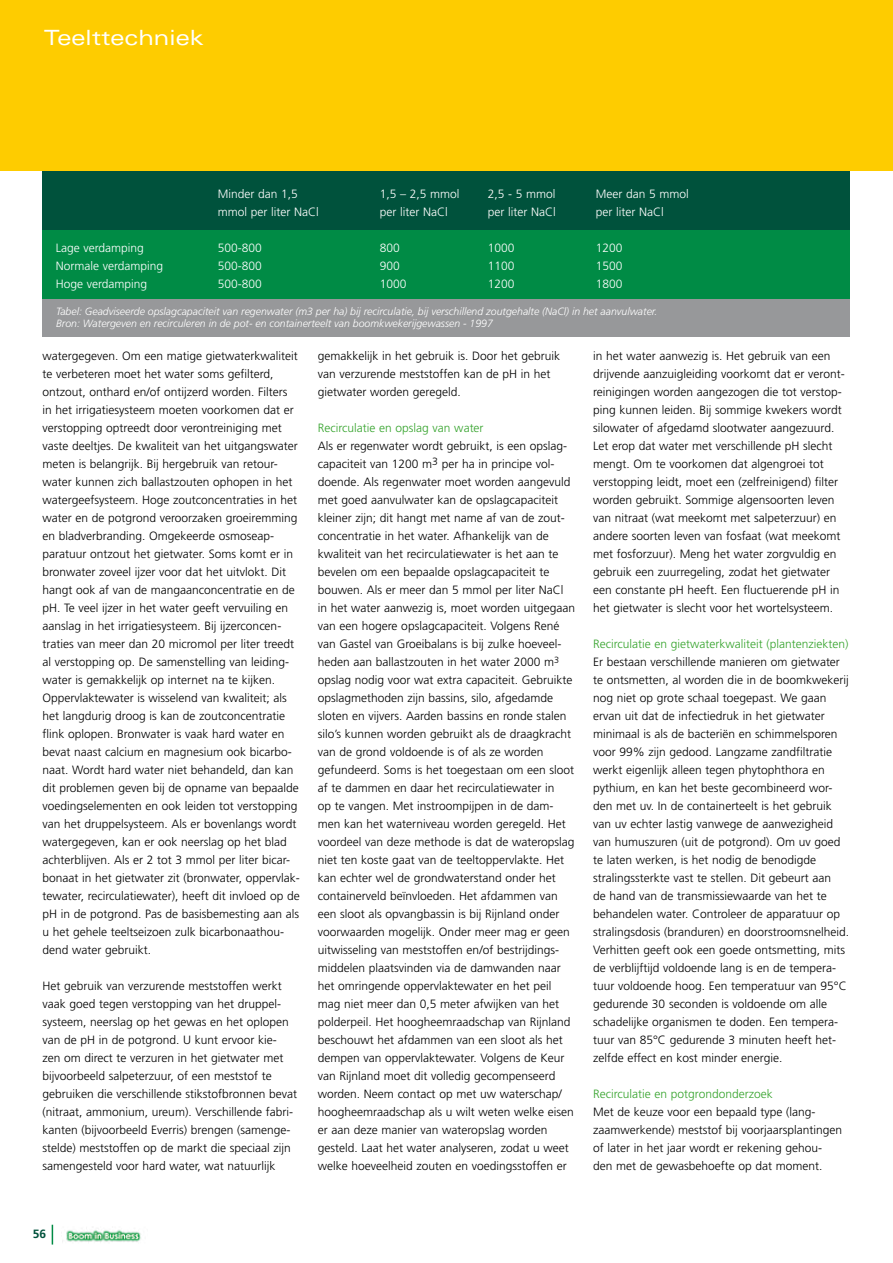
<style>
.page{position:relative;width:893px;height:1263px;background:#fff}
.page>*{position:absolute;margin:0;border:0;box-sizing:border-box;transform-origin:0 0}
.t1{font:expanded 21px "Univers";color:#fff}
.t2{font:300 12px/18px "Frutiger";color:#000}
.t3{font:300 12px "Frutiger";color:#fff}
.t4{font:300 12px "Frutiger";color:#35a32c}
.t5{font:700 12px "Frutiger";color:#00523c}
.t6{font:italic 300 10.5px/12.6px "Frutiger";color:#fff}
</style>
<div class="page">
<svg style="left:52px;top:1225px;width:1px;height:19px"></svg>
<img style="left:62px;top:1230px;width:79px;height:12px">
<div style="left:43px;top:163px;width:807px;height:155px;background:#008b45"></div>
<div style="left:43px;top:154px;width:807px;height:76px;background:#00523c"></div>
<div style="left:0;top:0;width:893px;height:170px;background:#fecc00"></div>
<div style="left:43px;top:299px;width:807px;height:37px;background:#97989a"></div>
<h1 class="t1" style="left:44px;top:25px;width:161px">Teelttechniek</h1>
<p class="t3" style="left:218px;top:187px;width:82px">Minder dan 1,5</p>
<p class="t3" style="left:380px;top:187px;width:81px">1,5 – 2,5 mmol</p>
<p class="t3" style="left:488px;top:187px;width:69px">2,5 - 5 mmol</p>
<p class="t3" style="left:596px;top:187px;width:95px">Meer dan 5 mmol</p>
<p class="t3" style="left:218px;top:205px;width:103px">mmol per liter NaCl</p>
<p class="t3" style="left:380px;top:205px;width:70px">per liter NaCl</p>
<p class="t3" style="left:488px;top:205px;width:70px">per liter NaCl</p>
<p class="t3" style="left:596px;top:205px;width:70px">per liter NaCl</p>
<p class="t3" style="left:56px;top:241px;width:90px">Lage verdamping</p>
<p class="t3" style="left:218px;top:241px;width:46px">500-800</p>
<p class="t3" style="left:380px;top:241px;width:22px">800</p>
<p class="t3" style="left:488px;top:241px;width:28px">1000</p>
<p class="t3" style="left:596px;top:241px;width:28px">1200</p>
<p class="t3" style="left:56px;top:259px;width:109px">Normale verdamping</p>
<p class="t3" style="left:218px;top:259px;width:46px">500-800</p>
<p class="t3" style="left:380px;top:259px;width:22px">900</p>
<p class="t3" style="left:488px;top:259px;width:28px">1100</p>
<p class="t3" style="left:596px;top:259px;width:28px">1500</p>
<p class="t3" style="left:56px;top:277px;width:93px">Hoge verdamping</p>
<p class="t3" style="left:218px;top:277px;width:46px">500-800</p>
<p class="t3" style="left:380px;top:277px;width:28px">1000</p>
<p class="t3" style="left:488px;top:277px;width:28px">1200</p>
<p class="t3" style="left:596px;top:277px;width:28px">1800</p>
<p class="t6" style="left:56px;top:305px;width:603px">Tabel: Geadviseerde opslagcapaciteit van regenwater (m3 per ha) bij recirculatie, bij verschillend zoutgehalte (NaCl) in het aanvulwater.<br>Bron: Watergeven en recirculeren in de pot- en containerteelt van boomkwekerijgewassen - 1997</p>
<p class="t2" style="left:43px;top:347px;width:259px">watergegeven. Om een matige gietwaterkwaliteit te verbeteren moet het water soms gefilterd, ontzout, onthard en/of ontijzerd worden. Filters in het irrigatiesysteem moeten voorkomen dat er verstopping optreedt door verontreiniging met vaste deeltjes. De kwaliteit van het uitgangswater meten is belangrijk. Bij hergebruik van retour&shy;water kunnen zich ballastzouten ophopen in het watergeefsysteem. Hoge zoutconcentraties in het water en de potgrond veroorzaken groeiremming en bladverbranding. Omgekeerde osmoseap&shy;paratuur ontzout het gietwater. Soms komt er in bronwater zoveel ijzer voor dat het uitvlokt. Dit hangt ook af van de mangaanconcentratie en de pH. Te veel ijzer in het water geeft vervuiling en aanslag in het irrigatiesysteem. Bij ijzerconcen&shy;traties van meer dan 20 micromol per liter treedt al verstopping op. De samenstelling van leiding&shy;water is gemakkelijk op internet na te kijken.<br>Oppervlaktewater is wisselend van kwaliteit; als het langdurig droog is kan de zoutconcentratie flink oplopen. Bronwater is vaak hard water en bevat naast calcium en magnesium ook bicarbo&shy;naat. Wordt hard water niet behandeld, dan kan dit problemen geven bij de opname van bepaalde voedingselementen en ook leiden tot verstopping van het druppelsysteem. Als er bovenlangs wordt watergegeven, kan er ook neerslag op het blad achterblijven. Als er 2 tot 3 mmol per liter bicar&shy;bonaat in het gietwater zit (bronwater, oppervlak&shy;tewater, recirculatiewater), heeft dit invloed op de pH in de potgrond. Pas de basisbemesting aan als u het gehele teeltseizoen zulk bicarbonaathou&shy;dend water gebruikt.</p>
<p class="t2" style="left:43px;top:977px;width:256px">Het gebruik van verzurende meststoffen werkt vaak goed tegen verstopping van het druppel&shy;systeem, neerslag op het gewas en het oplopen van de pH in de potgrond. U kunt ervoor kie&shy;zen om direct te verzuren in het gietwater met bijvoorbeeld salpeterzuur, of een meststof te gebruiken die verschillende stikstofbronnen bevat (nitraat, ammonium, ureum). Verschillende fabri&shy;kanten (bijvoorbeeld Everris) brengen (samenge&shy;stelde) meststoffen op de markt die speciaal zijn samengesteld voor hard water, wat natuurlijk</p>
<p class="t2" style="left:318px;top:347px;width:244px">gemakkelijk in het gebruik is. Door het gebruik van verzurende meststoffen kan de pH in het gietwater worden geregeld.</p>
<p class="t4" style="left:318px;top:421px;width:167px">Recirculatie en opslag van water</p>
<p class="t2" style="left:318px;top:437px;width:259px">Als er regenwater wordt gebruikt, is een opslag&shy;capaciteit van 1200 m<sup>3</sup> per ha in principe vol&shy;doende. Als regenwater moet worden aangevuld met goed aanvulwater kan de opslagcapaciteit kleiner zijn; dit hangt met name af van de zout&shy;concentratie in het water. Afhankelijk van de kwaliteit van het recirculatiewater is het aan te bevelen om een bepaalde opslagcapaciteit te bouwen. Als er meer dan 5 mmol per liter NaCl in het water aanwezig is, moet worden uitgegaan van een hogere opslagcapaciteit. Volgens René van Gastel van Groeibalans is bij zulke hoeveel&shy;heden aan ballastzouten in het water 2000 m<sup>3 </sup>opslag nodig voor wat extra capaciteit. Gebruikte opslagmethoden zijn bassins, silo, afgedamde sloten en vijvers. Aarden bassins en ronde stalen silo’s kunnen worden gebruikt als de draagkracht van de grond voldoende is of als ze worden gefundeerd. Soms is het toegestaan om een sloot af te dammen en daar het recirculatiewater in<br>op te vangen. Met instroompijpen in de dam&shy;men kan het waterniveau worden geregeld. Het voordeel van deze methode is dat de wateropslag niet ten koste gaat van de teeltoppervlakte. Het kan echter wel de grondwaterstand onder het containerveld beïnvloeden. Het afdammen van een sloot als opvangbassin is bij Rijnland onder voorwaarden mogelijk. Onder meer mag er geen uitwisseling van meststoffen en/of bestrijdings&shy;middelen plaatsvinden via de damwanden naar het omringende oppervlaktewater en het peil mag niet meer dan 0,5 meter afwijken van het polderpeil. Het hoogheemraadschap van Rijnland beschouwt het afdammen van een sloot als het dempen van oppervlaktewater. Volgens de Keur van Rijnland moet dit volledig gecompenseerd worden. Neem contact op met uw waterschap/ hoogheemraadschap als u wilt weten welke eisen er aan deze manier van wateropslag worden gesteld. Laat het water analyseren, zodat u weet welke hoeveelheid zouten en voedingsstoffen er</p>
<p class="t2" style="left:593px;top:347px;width:253px">in het water aanwezig is. Het gebruik van een drijvende aanzuigleiding voorkomt dat er veront&shy;reinigingen worden aangezogen die tot verstop&shy;ping kunnen leiden. Bij sommige kwekers wordt silowater of afgedamd slootwater aangezuurd.<br>Let erop dat water met verschillende pH slecht mengt. Om te voorkomen dat algengroei tot verstopping leidt, moet een (zelfreinigend) filter worden gebruikt. Sommige algensoorten leven van nitraat (wat meekomt met salpeterzuur) en andere soorten leven van fosfaat (wat meekomt met fosforzuur). Meng het water zorgvuldig en gebruik een zuurregeling, zodat het gietwater een constante pH heeft. Een fluctuerende pH in het gietwater is slecht voor het wortelsysteem.</p>
<p class="t4" style="left:593px;top:637px;width:257px">Recirculatie en gietwaterkwaliteit (plantenziekten)</p>
<p class="t2" style="left:593px;top:653px;width:257px">Er bestaan verschillende manieren om gietwater te ontsmetten, al worden die in de boomkwekerij nog niet op grote schaal toegepast. We gaan ervan uit dat de infectiedruk in het gietwater minimaal is als de bacteriën en schimmelsporen voor 99% zijn gedood. Langzame zandfiltratie werkt eigenlijk alleen tegen phytophthora en pythium, en kan het beste gecombineerd wor&shy;den met uv. In de containerteelt is het gebruik van uv echter lastig vanwege de aanwezigheid van humuszuren (uit de potgrond). Om uv goed te laten werken, is het nodig de benodigde stralingssterkte vast te stellen. Dit gebeurt aan<br>de hand van de transmissiewaarde van het te behandelen water. Controleer de apparatuur op stralingsdosis (branduren) en doorstroomsnelheid.<br>Verhitten geeft ook een goede ontsmetting, mits de verblijftijd voldoende lang is en de tempera&shy;tuur voldoende hoog. Een temperatuur van 95°C gedurende 30 seconden is voldoende om alle schadelijke organismen te doden. Een tempera&shy;tuur van 85°C gedurende 3 minuten heeft het&shy;zelfde effect en kost minder energie.</p>
<p class="t4" style="left:593px;top:1087px;width:181px">Recirculatie en potgrondonderzoek</p>
<p class="t2" style="left:593px;top:1103px;width:251px">Met de keuze voor een bepaald type (lang&shy;zaamwerkende) meststof bij voorjaarsplantingen of later in het jaar wordt er rekening gehou&shy;den met de gewasbehoefte op dat moment.</p>
<p class="t5" style="left:33px;top:1227px;width:15px">56</p>
</div>
